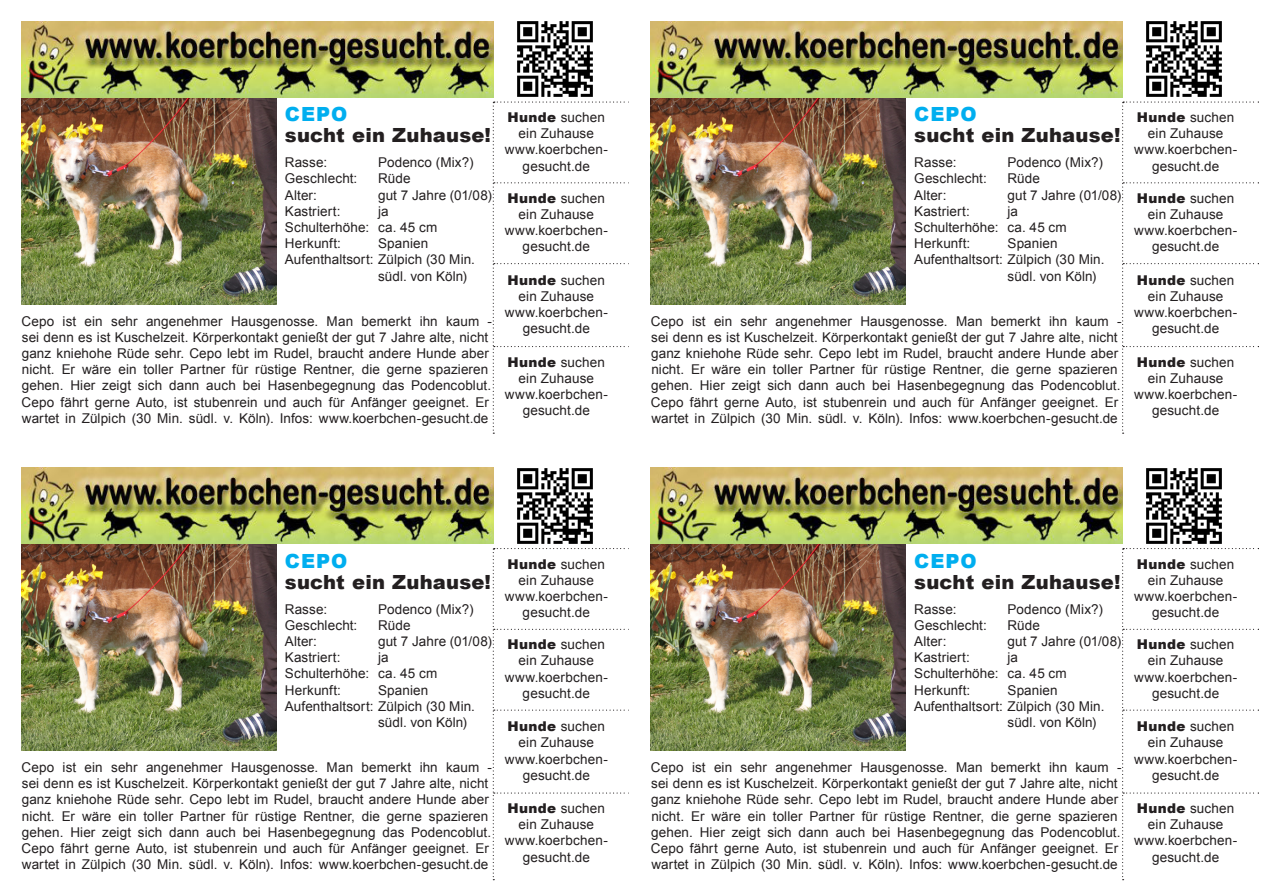
<style>
.page{position:relative;width:1263px;height:893px;background:#fff}
.page>*{position:absolute;margin:0;border:0;box-sizing:border-box;transform-origin:0 0}
.t1{font:900 19.5px "Arial";letter-spacing:.01em;color:#231f20}
.t2{font:900 19.5px "Arial";letter-spacing:.05em;color:#00aeef}
.t3{font:13.5px/16.2px "Arial";letter-spacing:.01em;color:#231f20;text-align:center}
.s1{font-weight:900}
</style>
<div class="page">
<img style="left:21px;top:97px;width:255px;height:207px">
<img style="left:517px;top:21px;width:76px;height:76px">
<img style="left:21px;top:21px;width:472px;height:76px">
<svg style="left:493px;top:101px;width:136px;height:333px"></svg>
<img style="left:651px;top:97px;width:255px;height:207px">
<img style="left:1146px;top:21px;width:76px;height:76px">
<img style="left:651px;top:21px;width:472px;height:76px">
<svg style="left:1122px;top:101px;width:137px;height:333px"></svg>
<img style="left:21px;top:544px;width:255px;height:206px">
<img style="left:517px;top:468px;width:76px;height:76px">
<img style="left:21px;top:468px;width:472px;height:76px">
<svg style="left:493px;top:548px;width:136px;height:332px"></svg>
<img style="left:651px;top:544px;width:255px;height:206px">
<img style="left:1146px;top:468px;width:76px;height:76px">
<img style="left:651px;top:468px;width:472px;height:76px">
<svg style="left:1122px;top:548px;width:137px;height:332px"></svg>
<h1 class="t2" style="left:285px;top:100px;width:64px">CEPO</h1>
<h1 class="t1" style="left:285px;top:121px;width:208px">sucht ein Zuhause!</h1>
<p class="t3" style="left:285px;top:154px;width:44px">Rasse:</p>
<p class="t3" style="left:378px;top:154px;width:97px">Podenco (Mix?)</p>
<p class="t3" style="left:285px;top:170px;width:74px">Geschlecht:</p>
<p class="t3" style="left:378px;top:170px;width:34px">Rüde</p>
<p class="t3" style="left:285px;top:187px;width:34px">Alter:</p>
<p class="t3" style="left:378px;top:187px;width:115px">gut 7 Jahre (01/08)</p>
<p class="t3" style="left:285px;top:203px;width:57px">Kastriert:</p>
<p class="t3" style="left:285px;top:203px;width:154px;text-align:left;text-indent:93px">ja<br>Schulterhöhe: ca. 45 cm<br>Herkunft:</p>
<p class="t3" style="left:378px;top:235px;width:52px">Spanien</p>
<p class="t3" style="left:285px;top:251px;width:192px">Aufenthaltsort: Zülpich (30 Min.</p>
<p class="t3" style="left:378px;top:268px;width:90px">südl. von Köln)</p>
<p class="t3" style="left:22px;top:313px;width:472px;text-align:left">Cepo ist ein sehr angenehmer Hausgenosse. Man bemerkt ihn kaum - sei denn es ist Kuschelzeit. Körperkontakt genießt der gut 7 Jahre alte, nicht ganz kniehohe Rüde sehr. Cepo lebt im Rudel, braucht andere Hunde aber nicht. Er wäre ein toller Partner für rüstige Rentner, die gerne spazieren gehen. Hier zeigt sich dann auch bei Hasenbegegnung das Podencoblut.<br>Cepo fährt gerne Auto, ist stubenrein und auch für Anfänger geeignet. Er wartet in Zülpich (30 Min. südl. v. Köln). Infos: www.koerbchen-gesucht.de</p>
<p class="t3" style="left:505px;top:109px;width:105px"><span class="s1">Hunde</span> suchen ein Zuhause www.koerbchen&shy;gesucht.de</p>
<p class="t3" style="left:505px;top:190px;width:105px"><span class="s1">Hunde</span> suchen ein Zuhause www.koerbchen&shy;gesucht.de</p>
<p class="t3" style="left:505px;top:272px;width:105px"><span class="s1">Hunde</span> suchen ein Zuhause www.koerbchen&shy;gesucht.de</p>
<p class="t3" style="left:505px;top:354px;width:105px"><span class="s1">Hunde</span> suchen ein Zuhause www.koerbchen&shy;gesucht.de</p>
<h1 class="t2" style="left:914px;top:100px;width:64px">CEPO</h1>
<h1 class="t1" style="left:914px;top:121px;width:208px">sucht ein Zuhause!</h1>
<p class="t3" style="left:914px;top:154px;width:44px">Rasse:</p>
<p class="t3" style="left:1007px;top:154px;width:97px">Podenco (Mix?)</p>
<p class="t3" style="left:914px;top:170px;width:74px">Geschlecht:</p>
<p class="t3" style="left:1007px;top:170px;width:34px">Rüde</p>
<p class="t3" style="left:914px;top:187px;width:34px">Alter:</p>
<p class="t3" style="left:1007px;top:187px;width:115px">gut 7 Jahre (01/08)</p>
<p class="t3" style="left:914px;top:203px;width:57px">Kastriert:</p>
<p class="t3" style="left:914px;top:203px;width:154px;text-align:left;text-indent:93px">ja<br>Schulterhöhe: ca. 45 cm<br>Herkunft:</p>
<p class="t3" style="left:1007px;top:235px;width:52px">Spanien</p>
<p class="t3" style="left:914px;top:251px;width:192px">Aufenthaltsort: Zülpich (30 Min.</p>
<p class="t3" style="left:1007px;top:268px;width:90px">südl. von Köln)</p>
<p class="t3" style="left:651px;top:313px;width:472px;text-align:left">Cepo ist ein sehr angenehmer Hausgenosse. Man bemerkt ihn kaum - sei denn es ist Kuschelzeit. Körperkontakt genießt der gut 7 Jahre alte, nicht ganz kniehohe Rüde sehr. Cepo lebt im Rudel, braucht andere Hunde aber nicht. Er wäre ein toller Partner für rüstige Rentner, die gerne spazieren gehen. Hier zeigt sich dann auch bei Hasenbegegnung das Podencoblut.<br>Cepo fährt gerne Auto, ist stubenrein und auch für Anfänger geeignet. Er wartet in Zülpich (30 Min. südl. v. Köln). Infos: www.koerbchen-gesucht.de</p>
<p class="t3" style="left:1134px;top:109px;width:105px"><span class="s1">Hunde</span> suchen ein Zuhause www.koerbchen&shy;gesucht.de</p>
<p class="t3" style="left:1134px;top:190px;width:105px"><span class="s1">Hunde</span> suchen ein Zuhause www.koerbchen&shy;gesucht.de</p>
<p class="t3" style="left:1134px;top:272px;width:105px"><span class="s1">Hunde</span> suchen ein Zuhause www.koerbchen&shy;gesucht.de</p>
<p class="t3" style="left:1134px;top:354px;width:105px"><span class="s1">Hunde</span> suchen ein Zuhause www.koerbchen&shy;gesucht.de</p>
<h1 class="t2" style="left:285px;top:546px;width:64px">CEPO</h1>
<h1 class="t1" style="left:285px;top:567px;width:208px">sucht ein Zuhause!</h1>
<p class="t3" style="left:285px;top:601px;width:44px">Rasse:</p>
<p class="t3" style="left:378px;top:601px;width:97px">Podenco (Mix?)</p>
<p class="t3" style="left:285px;top:617px;width:74px">Geschlecht:</p>
<p class="t3" style="left:378px;top:617px;width:34px">Rüde</p>
<p class="t3" style="left:285px;top:633px;width:34px">Alter:</p>
<p class="t3" style="left:378px;top:633px;width:115px">gut 7 Jahre (01/08)</p>
<p class="t3" style="left:285px;top:649px;width:57px">Kastriert:</p>
<p class="t3" style="left:285px;top:649px;width:154px;text-align:left;text-indent:93px">ja<br>Schulterhöhe: ca. 45 cm<br>Herkunft:</p>
<p class="t3" style="left:378px;top:682px;width:52px">Spanien</p>
<p class="t3" style="left:285px;top:698px;width:192px">Aufenthaltsort: Zülpich (30 Min.</p>
<p class="t3" style="left:378px;top:714px;width:90px">südl. von Köln)</p>
<p class="t3" style="left:22px;top:759px;width:472px;text-align:left">Cepo ist ein sehr angenehmer Hausgenosse. Man bemerkt ihn kaum - sei denn es ist Kuschelzeit. Körperkontakt genießt der gut 7 Jahre alte, nicht ganz kniehohe Rüde sehr. Cepo lebt im Rudel, braucht andere Hunde aber nicht. Er wäre ein toller Partner für rüstige Rentner, die gerne spazieren gehen. Hier zeigt sich dann auch bei Hasenbegegnung das Podencoblut.<br>Cepo fährt gerne Auto, ist stubenrein und auch für Anfänger geeignet. Er wartet in Zülpich (30 Min. südl. v. Köln). Infos: www.koerbchen-gesucht.de</p>
<p class="t3" style="left:505px;top:556px;width:105px"><span class="s1">Hunde</span> suchen ein Zuhause www.koerbchen&shy;gesucht.de</p>
<p class="t3" style="left:505px;top:636px;width:105px"><span class="s1">Hunde</span> suchen ein Zuhause www.koerbchen&shy;gesucht.de</p>
<p class="t3" style="left:505px;top:718px;width:105px"><span class="s1">Hunde</span> suchen ein Zuhause www.koerbchen&shy;gesucht.de</p>
<p class="t3" style="left:505px;top:800px;width:105px"><span class="s1">Hunde</span> suchen ein Zuhause www.koerbchen&shy;gesucht.de</p>
<h1 class="t2" style="left:914px;top:546px;width:64px">CEPO</h1>
<h1 class="t1" style="left:914px;top:567px;width:208px">sucht ein Zuhause!</h1>
<p class="t3" style="left:914px;top:601px;width:44px">Rasse:</p>
<p class="t3" style="left:1007px;top:601px;width:97px">Podenco (Mix?)</p>
<p class="t3" style="left:914px;top:617px;width:74px">Geschlecht:</p>
<p class="t3" style="left:1007px;top:617px;width:34px">Rüde</p>
<p class="t3" style="left:914px;top:633px;width:34px">Alter:</p>
<p class="t3" style="left:1007px;top:633px;width:115px">gut 7 Jahre (01/08)</p>
<p class="t3" style="left:914px;top:649px;width:57px">Kastriert:</p>
<p class="t3" style="left:914px;top:649px;width:154px;text-align:left;text-indent:93px">ja<br>Schulterhöhe: ca. 45 cm<br>Herkunft:</p>
<p class="t3" style="left:1007px;top:682px;width:52px">Spanien</p>
<p class="t3" style="left:914px;top:698px;width:192px">Aufenthaltsort: Zülpich (30 Min.</p>
<p class="t3" style="left:1007px;top:714px;width:90px">südl. von Köln)</p>
<p class="t3" style="left:651px;top:759px;width:472px;text-align:left">Cepo ist ein sehr angenehmer Hausgenosse. Man bemerkt ihn kaum - sei denn es ist Kuschelzeit. Körperkontakt genießt der gut 7 Jahre alte, nicht ganz kniehohe Rüde sehr. Cepo lebt im Rudel, braucht andere Hunde aber nicht. Er wäre ein toller Partner für rüstige Rentner, die gerne spazieren gehen. Hier zeigt sich dann auch bei Hasenbegegnung das Podencoblut.<br>Cepo fährt gerne Auto, ist stubenrein und auch für Anfänger geeignet. Er wartet in Zülpich (30 Min. südl. v. Köln). Infos: www.koerbchen-gesucht.de</p>
<p class="t3" style="left:1134px;top:556px;width:105px"><span class="s1">Hunde</span> suchen ein Zuhause www.koerbchen&shy;gesucht.de</p>
<p class="t3" style="left:1134px;top:636px;width:105px"><span class="s1">Hunde</span> suchen ein Zuhause www.koerbchen&shy;gesucht.de</p>
<p class="t3" style="left:1134px;top:718px;width:105px"><span class="s1">Hunde</span> suchen ein Zuhause www.koerbchen&shy;gesucht.de</p>
<p class="t3" style="left:1134px;top:800px;width:105px"><span class="s1">Hunde</span> suchen ein Zuhause www.koerbchen&shy;gesucht.de</p>
</div>
